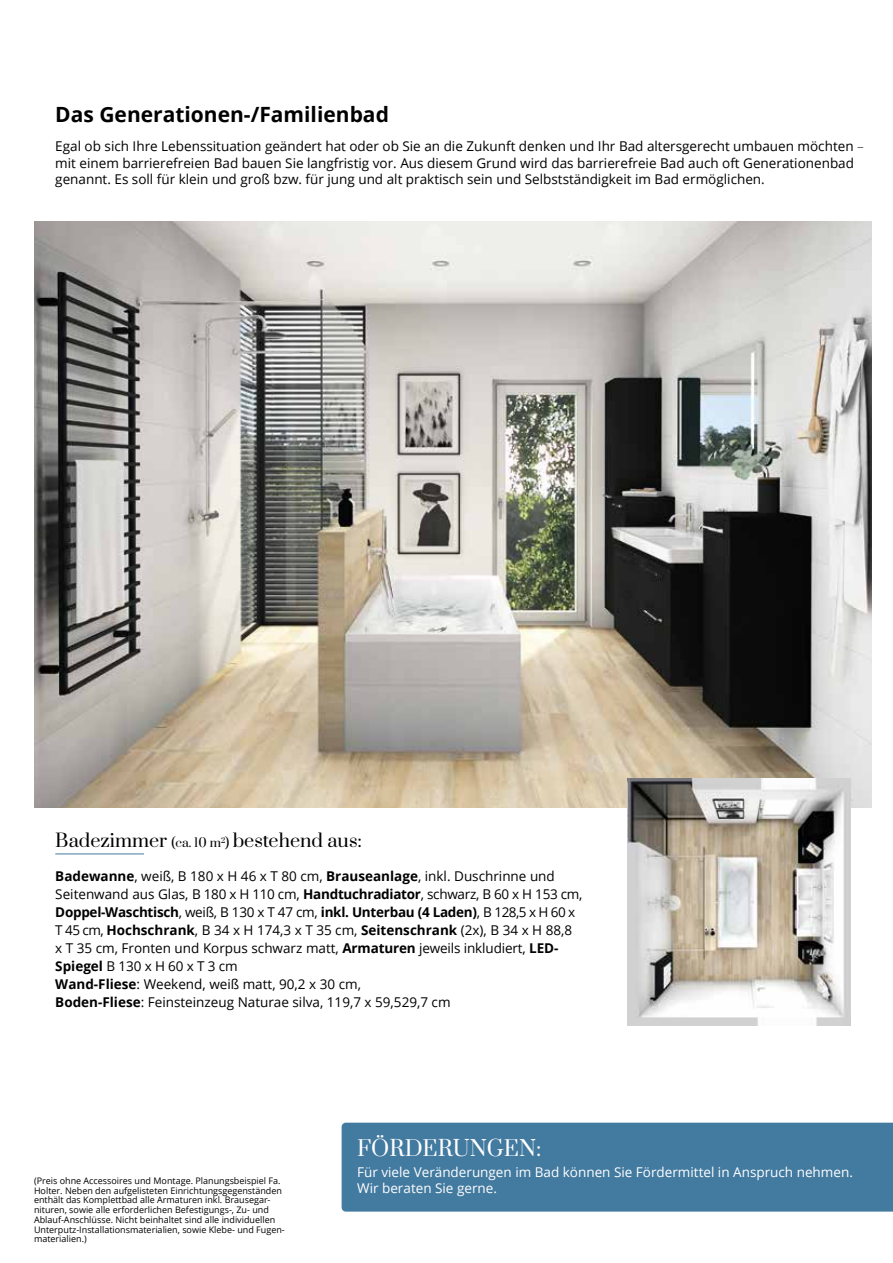
<style>
.page{position:relative;width:893px;height:1263px;background:#fff}
.page>*{position:absolute;margin:0;border:0;box-sizing:border-box;transform-origin:0 0}
.t1{font:700 21px "Open Sans";color:#000}
.t2{font:21px "Prata";color:#fff}
.t3{font:18px "Prata";color:#000}
.t4{font:13.5px/18px "Open Sans";color:#000}
.t5{font:13.5px/16.2px "Open Sans";color:#fff}
.t6{font:9px/9.8px "Open Sans";color:#000}
.s1{font-weight:300}
.s2{font-size:12px}
.s3{font-weight:700}
</style>
<div class="page">
<div style="left:342px;top:1123px;width:551px;height:88px;background:#427aa0"></div>
<hr style="left:55px;top:853px;width:89px;height:1px;background:#427aa0">
<img style="left:34px;top:221px;width:838px;height:587px">
<img style="left:627px;top:778px;width:223px;height:247px">
<h1 class="t1" style="left:55px;top:100px;width:335px">Das Generationen-/Familienbad</h1>
<p class="t4" style="left:55px;top:138px;width:810px;line-height:16.2px">Egal ob sich Ihre Lebenssituation geändert hat oder ob Sie an die Zukunft denken und Ihr Bad altersgerecht umbauen möchten <span class="s1">– </span>mit einem barrierefreien Bad bauen Sie langfristig vor. Aus diesem Grund wird das barrierefreie Bad auch oft Generationenbad genannt. Es soll für klein und groß bzw. für jung und alt praktisch sein und Selbstständigkeit im Bad ermöglichen.</p>
<h2 class="t3" style="left:55px;top:825px;width:308px">Badezimmer <span class="s2">(ca. 10 m</span><sup>2</sup><span class="s2">)</span> bestehend aus:</h2>
<p class="t4" style="left:55px;top:867px;width:529px"><span class="s3">Badewanne</span>, weiß, B 180 x H 46 x T 80 cm, <span class="s3">Brauseanlage</span>, inkl. Duschrinne und Seitenwand aus Glas, B 180 x H 110 cm, <span class="s3">Handtuchradiator</span>, schwarz, B 60 x H 153 cm, <span class="s3">Doppel-Waschtisch</span>, weiß, B 130 x T 47 cm, <span class="s3">inkl. Unterbau (4 Laden)</span>, B 128,5 x H 60 x T 45 cm, <span class="s3">Hochschrank</span>, B 34 x H 174,3 x T 35 cm, <span class="s3">Seitenschrank</span> (2x), B 34 x H 88,8 x T 35 cm, Fronten und Korpus schwarz matt, <span class="s3">Armaturen</span> jeweils inkludiert, <span class="s3">LED-Spiegel</span> B 130 x H 60 x T 3 cm<br><span class="s3">Wand-Fliese</span>: Weekend, weiß matt, 90,2 x 30 cm,<br><span class="s3">Boden-Fliese</span>: Feinsteinzeug Naturae silva, 119,7 x 59,529,7 cm</p>
<p class="t6" style="left:34px;top:1175px;width:252px">(Preis ohne Accessoires und Montage. Planungsbeispiel Fa.<br>Holter. Neben den aufgelisteten Einrichtungsgegenständen enthält das Komplettbad alle Armaturen inkl. Brausegar&shy;nituren, sowie alle erforderlichen Befestigungs-, Zu- und Ablauf-Anschlüsse. Nicht beinhaltet sind alle individuellen Unterputz-Installationsmaterialien, sowie Klebe- und Fugen&shy;materialien.)</p>
<h1 class="t2" style="left:357px;top:1131px;width:186px">FÖRDERUNGEN:</h1>
<p class="t5" style="left:357px;top:1164px;width:497px">Für viele Veränderungen im Bad können Sie Fördermittel in Anspruch nehmen.<br>Wir beraten Sie gerne.</p>
</div>
